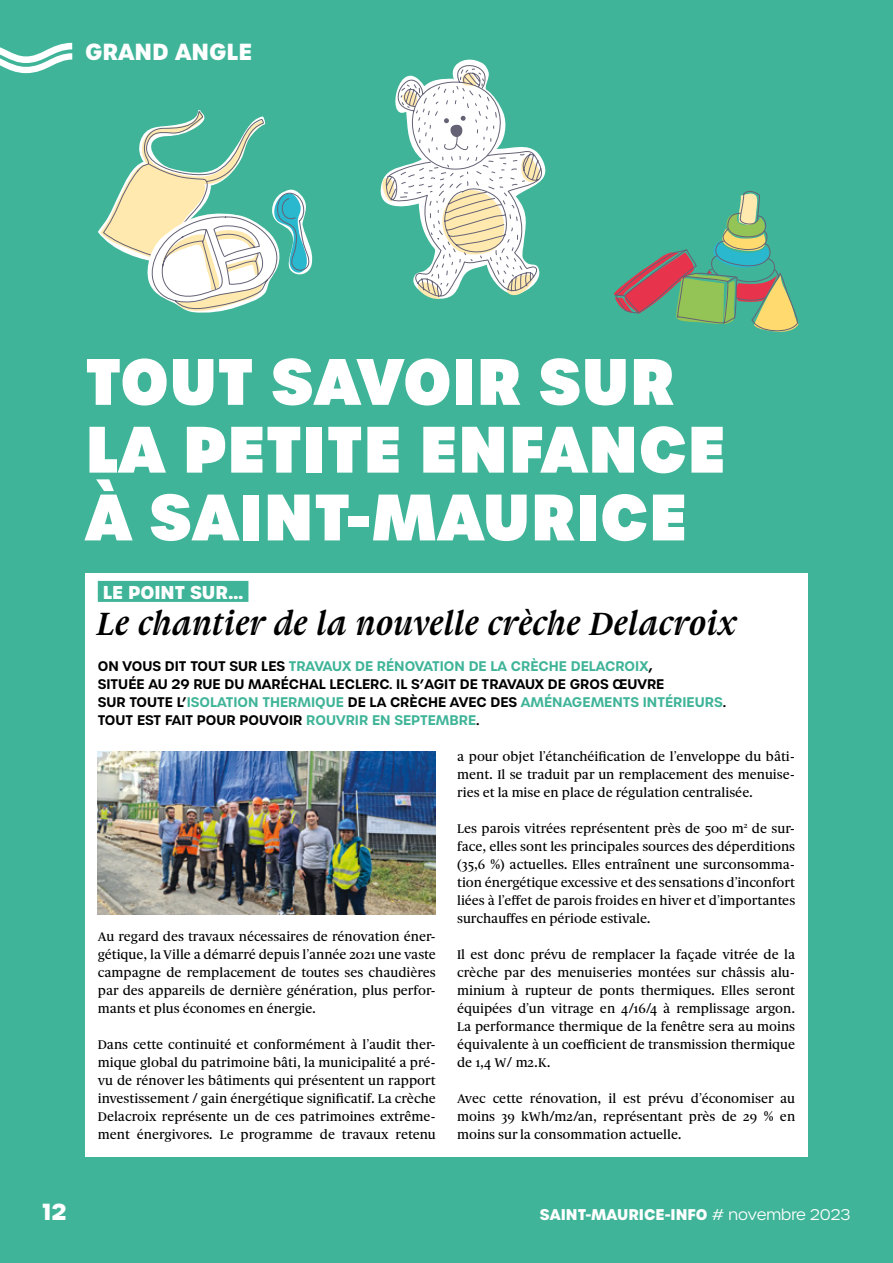
<style>
.page{position:relative;width:893px;height:1263px;background:#3fb498}
.page>*{position:absolute;margin:0;border:0;box-sizing:border-box;transform-origin:0 0}
.t1{font:800 63.3px/67.8px "Urbane";color:#fff}
.t2{font:italic 700 34.5px "Gauthier FY";color:#000}
.t3{font:700 22.5px "Urbane";color:#fff}
.t4{font:700 18px "Urbane";color:#fff}
.t5{font:700 15px "Urbane";color:#fff}
.t6{font:500 13.5px/18px "Gauthier FY";color:#000;text-align:justify}
.t7{font:600 13.5px/18px "Urbane";color:#000}
.s1{color:#3fb498}
.s2{font-weight:300}
</style>
<div class="page">
<svg style="left:0;top:43px;width:72px;height:30px"></svg>
<div style="left:85px;top:573px;width:723px;height:584px;background:#fff"></div>
<div style="left:98px;top:581px;width:150px;height:21px;background:#3fb498"></div>
<svg style="left:380px;top:59px;width:166px;height:240px"></svg>
<svg style="left:613px;top:191px;width:186px;height:141px"></svg>
<svg style="left:98px;top:110px;width:215px;height:203px"></svg>
<img style="left:98px;top:752px;width:338px;height:162px">
<h3 class="t3" style="left:85px;top:36px;width:169px">GRAND ANGLE</h3>
<h1 class="t1" style="left:85px;top:348px;width:642px">TOUT SAVOIR SUR<br>LA PETITE ENFANCE<br>À SAINT-MAURICE</h1>
<h3 class="t4" style="left:103px;top:580px;width:142px">LE POINT SUR…</h3>
<h2 class="t2" style="left:98px;top:602px;width:641px">Le chantier de la nouvelle crèche Delacroix</h2>
<p class="t7" style="left:98px;top:657px;width:630px">ON VOUS DIT TOUT SUR LES <span class="s1">TRAVAUX DE RÉNOVATION DE LA CRÈCHE DELACROIX</span>,<br>SITUÉE AU 29 RUE DU MARÉCHAL LECLERC. IL S’AGIT DE TRAVAUX DE GROS ŒUVRE<br>SUR TOUTE L’<span class="s1">ISOLATION THERMIQUE</span> DE LA CRÈCHE AVEC DES <span class="s1">AMÉNAGEMENTS INTÉRIEURS</span>.<br>TOUT EST FAIT POUR POUVOIR <span class="s1">ROUVRIR EN SEPTEMBRE</span>.</p>
<p class="t6" style="left:98px;top:927px;width:340px">Au regard des travaux nécessaires de rénovation éner&shy;gétique, la Ville a démarré depuis l’année 2021 une vaste campagne de remplacement de toutes ses chaudières par des appareils de dernière génération, plus perfor&shy;mants et plus économes en énergie.</p>
<p class="t6" style="left:98px;top:1035px;width:340px">Dans cette continuité et conformément à l’audit ther&shy;mique global du patrimoine bâti, la municipalité a pré&shy;vu de rénover les bâtiments qui présentent un rapport investissement / gain énergétique significatif. La crèche Delacroix représente un de ces patrimoines extrême&shy;ment énergivores. Le programme de travaux retenu</p>
<p class="t6" style="left:457px;top:747px;width:340px">a pour objet l’étanchéification de l’enveloppe du bâti&shy;ment. Il se traduit par un remplacement des menuise&shy;ries et la mise en place de régulation centralisée.</p>
<p class="t6" style="left:457px;top:819px;width:340px">Les parois vitrées représentent près de 500 m<sup>2</sup> de sur&shy;face, elles sont les principales sources des déperditions (35,6 %) actuelles. Elles entraînent une surconsomma&shy;tion énergétique excessive et des sensations d’inconfort liées à l’effet de parois froides en hiver et d’importantes surchauffes en période estivale.</p>
<p class="t6" style="left:457px;top:945px;width:340px">Il est donc prévu de remplacer la façade vitrée de la crèche par des menuiseries montées sur châssis alu&shy;minium à rupteur de ponts thermiques. Elles seront équipées d’un vitrage en 4/16/4 à remplissage argon.<br>La performance thermique de la fenêtre sera au moins équivalente à un coefficient de transmission thermique de 1,4 W/ m2.K.</p>
<p class="t6" style="left:457px;top:1089px;width:340px">Avec cette rénovation, il est prévu d’économiser au moins 39 kWh/m2/an, représentant près de 29 % en moins sur la consommation actuelle.</p>
<h3 class="t3" style="left:43px;top:1197px;width:25px">12</h3>
<p class="t5" style="left:540px;top:1204px;width:312px">SAINT-MAURICE-INFO <span class="s2"># novembre 2023</span></p>
</div>
